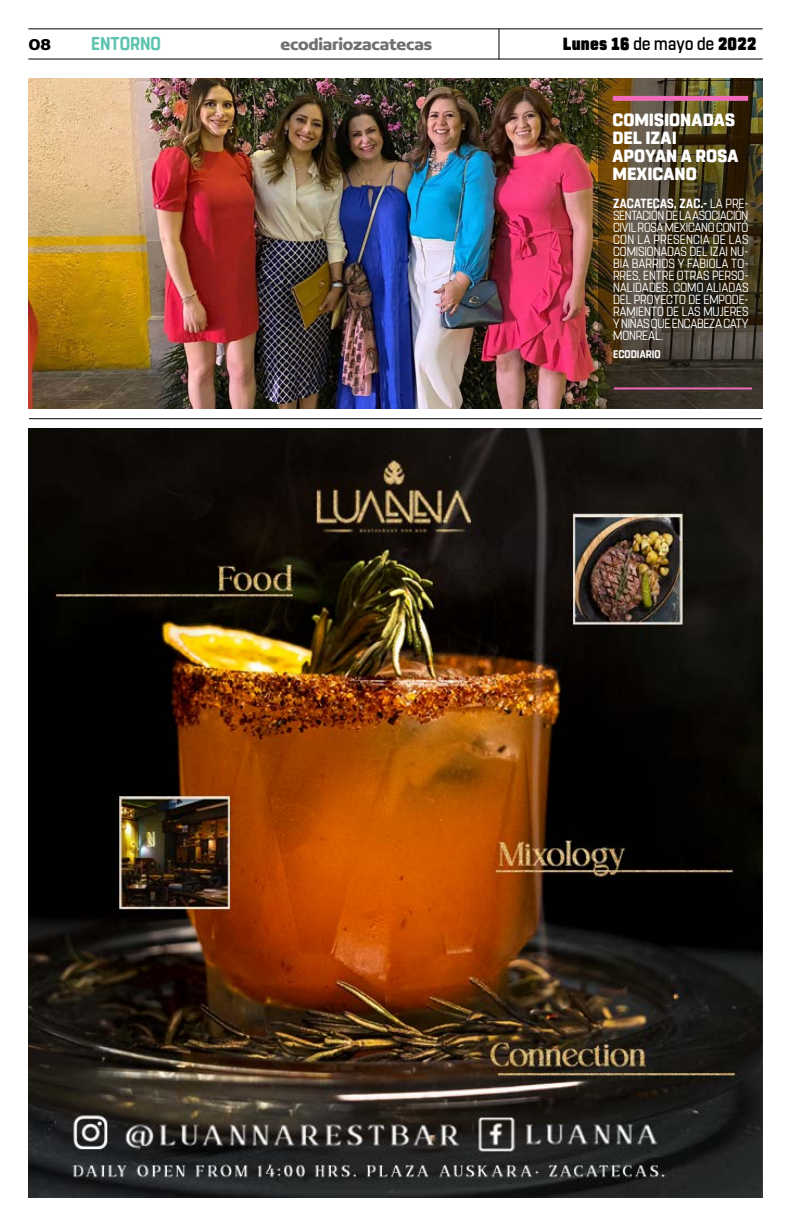
<style>
.page{position:relative;width:791px;height:1225px;background:#fff}
.page>*{position:absolute;margin:0;border:0;box-sizing:border-box;transform-origin:0 0}
.t1{font:700 18.6px "Rohn Rounded";letter-spacing:-.005em;color:#5ec4af;scale:.91 1}
.t2{font:800 17.6px/18px "Rohn Rounded";letter-spacing:-.005em;color:#fff}
.t3{font:900 17.6px "Rohn Rounded";letter-spacing:.02em;color:#000;scale:.91 1}
.t4{font:700 16.9px "Concord";letter-spacing:-.01em;color:#706f6f}
.t5{font:700 16.9px "Concord";color:#000}
.t6{font:13.2px/12px "Rohn Rounded";letter-spacing:-.005em;color:#fff;text-align:justify;scale:.87 1}
.t7{font:700 11px "Rohn Rounded";letter-spacing:.005em;color:#fff;scale:.91 1}
.s1{font-weight:500}
.s2{font-weight:700}
</style>
<div class="page">
<hr style="left:28px;top:28px;width:735px;height:1px;background:#000">
<hr style="left:28px;top:59px;width:735px;height:1px;background:#000">
<hr style="left:498px;top:29px;width:1px;height:31px;background:#000">
<img style="left:28px;top:428px;width:735px;height:769px">
<hr style="left:29px;top:418px;width:733px;height:1px;background:#000">
<img style="left:28px;top:78px;width:570px;height:330px">
<svg style="left:598px;top:78px;width:165px;height:330px;background:#463a23"></svg>
<div style="left:613px;top:96px;width:135px;height:5px;background:#f06bba"></div>
<hr style="left:614px;top:387px;width:138px;height:2px;background:#f06bba">
<p class="t5" style="left:28px;top:34px;width:24px">08</p>
<h1 class="t1" style="left:91px;top:32px;width:78px">ENTORNO</h1>
<p class="t4" style="left:280px;top:34px;width:153px">ecodiariozacatecas</p>
<h2 class="t3" style="left:563px;top:33px;width:214px">Lunes 16 <span class="s1">de mayo de</span> 2022</h2>
<h2 class="t2" style="left:612px;top:111px;width:128px">COMISIONADAS<br>DEL IZAI<br>APOYAN A ROSA<br>MEXICANO</h2>
<p class="t6" style="left:613px;top:198px;width:157px"><span class="s2">ZACATECAS, ZAC.-</span> LA PRE-SENTACIÓN DE LA ASOCIACIÓN CIVIL ROSA MEXICANO CONTÓ CON LA PRESENCIA DE LAS COMISIONADAS DEL IZAI NU-BIA BARRIOS Y FABIOLA TO-RRES, ENTRE OTRAS PERSO-NALIDADES, COMO ALIADAS DEL PROYECTO DE EMPODE-RAMIENTO DE LAS MUJERES Y NIÑAS QUE ENCABEZA CATY MONREAL.</p>
<p class="t7" style="left:613px;top:348px;width:54px">ECODIARIO</p>
</div>
